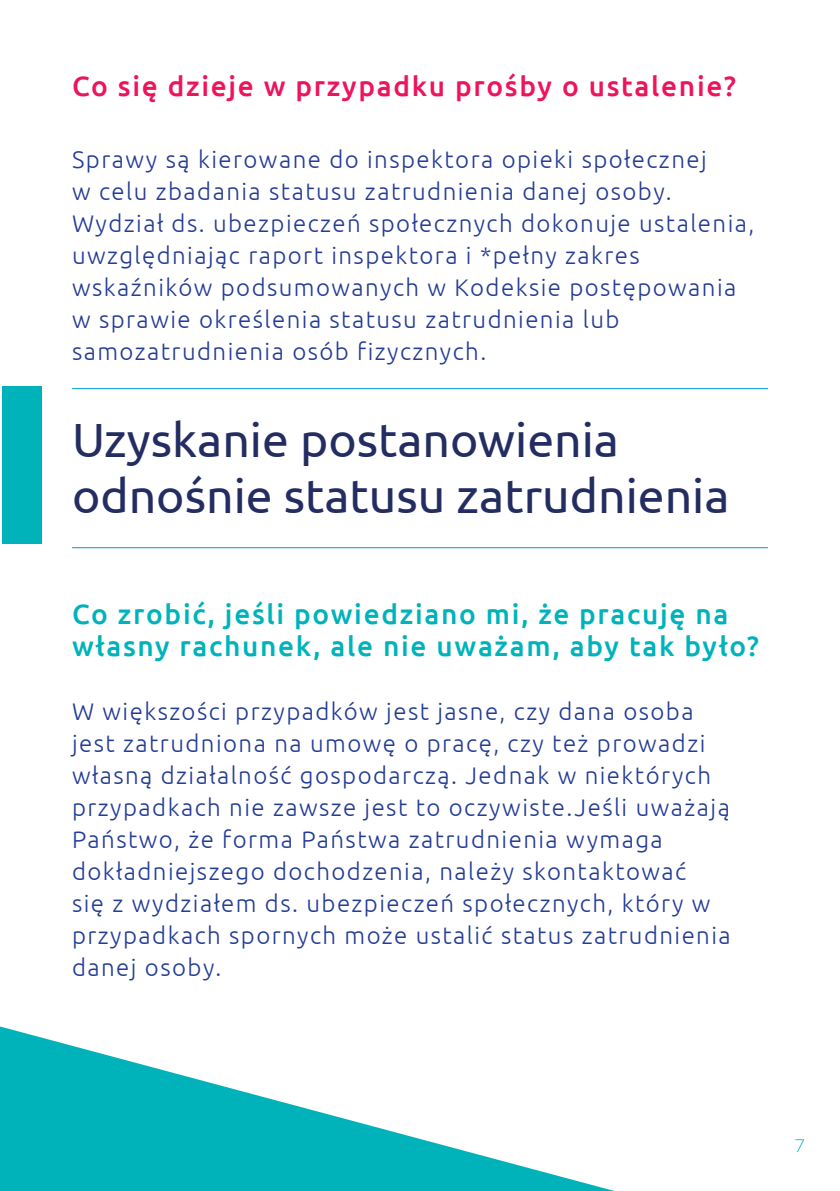
<style>
.page{position:relative;width:840px;height:1191px;background:#fff}
.page>*{position:absolute;margin:0;border:0;box-sizing:border-box;transform-origin:0 0}
.Title_working_famili{font:48px/56px "Ubuntu";color:#242d62}
.Heading_teal{font:500 28px/32px "Ubuntu";letter-spacing:.06em;color:#00b3ba}
.Heading_Pink{font:500 28px "Ubuntu";letter-spacing:.06em;color:#ed145b}
.Heading_Pink-2{font:300 24px/32px "Ubuntu";letter-spacing:.06em;color:#243c96}
.t1{font:300 18px "Lato";color:#00b3ba}
</style>
<div class="page">
<hr style="left:72px;top:388px;width:695px;height:1px;background:#0099d8">
<hr style="left:72px;top:547px;width:695px;height:1px;background:#0099d8">
<div style="left:2px;top:387px;width:40px;height:157px;background:#00b3ba"></div>
<svg style="left:0;top:1026px;width:614px;height:165px"></svg>
<p class="Heading_Pink" style="left:72px;top:68px;width:665px">Co się dzieje w przypadku prośby o ustalenie?</p>
<p class="Heading_Pink-2" style="left:72px;top:143px;width:683px">Sprawy są kierowane do inspektora opieki społecznej<br>w celu zbadania statusu zatrudnienia danej osoby.<br>Wydział ds. ubezpieczeń społecznych dokonuje ustalenia, uwzględniając raport inspektora i *pełny zakres wskaźników podsumowanych w Kodeksie postępowania w sprawie określenia statusu zatrudnienia lub samozatrudnienia osób fizycznych.</p>
<p class="Title_working_famili" style="left:72px;top:410px;width:658px">Uzyskanie postanowienia odnośnie statusu zatrudnienia</p>
<p class="Heading_teal" style="left:72px;top:597px;width:688px">Co zrobić, jeśli powiedziano mi, że pracuję na własny rachunek, ale nie uważam, aby tak było?</p>
<p class="Heading_Pink-2" style="left:72px;top:695px;width:659px">W większości przypadków jest jasne, czy dana osoba jest zatrudniona na umowę o pracę, czy też prowadzi własną działalność gospodarczą. Jednak w niektórych przypadkach nie zawsze jest to oczywiste.Jeśli uważają Państwo, że forma Państwa zatrudnienia wymaga dokładniejszego dochodzenia, należy skontaktować<br>się z wydziałem ds. ubezpieczeń społecznych, który w przypadkach spornych może ustalić status zatrudnienia danej osoby.</p>
<p class="t1" style="left:794px;top:1136px;width:12px">7</p>
</div>
